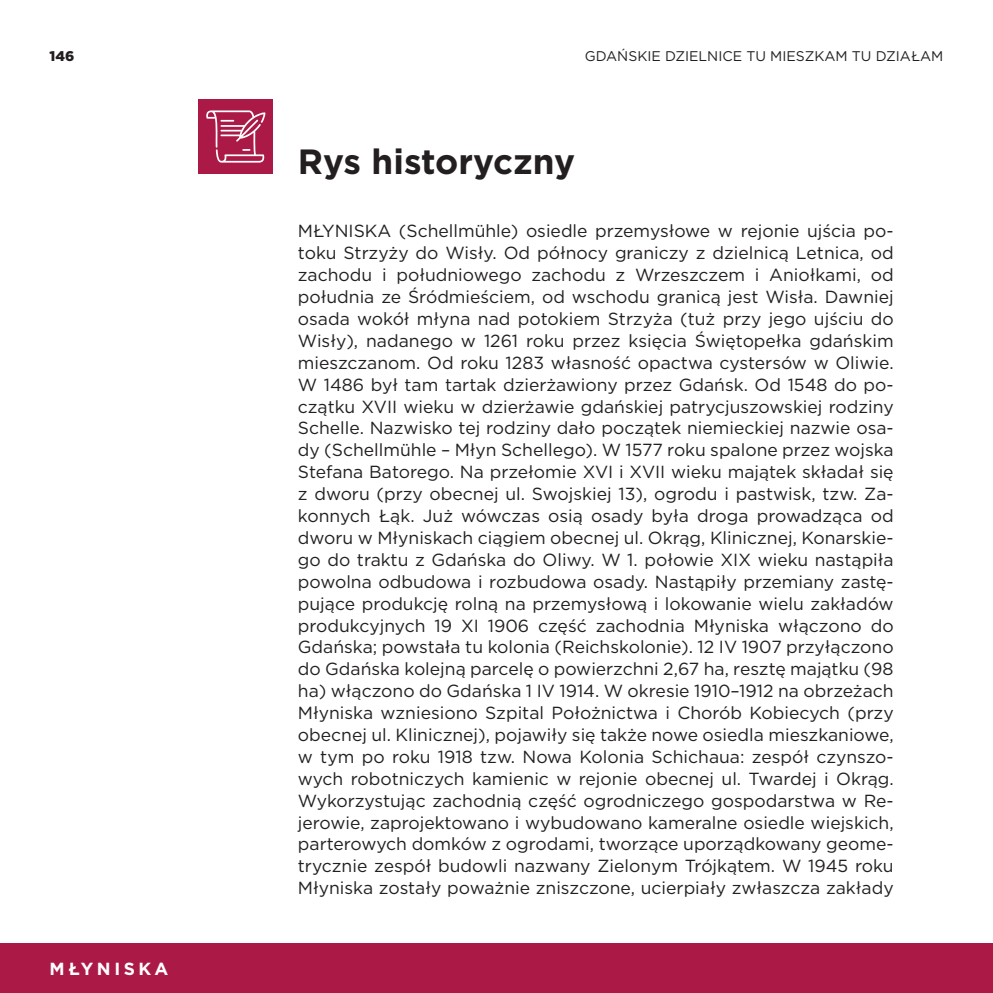
<style>
.page{position:relative;width:993px;height:993px;background:#fff}
.page>*{position:absolute;margin:0;border:0;box-sizing:border-box;transform-origin:0 0}
.t1{font:700 35px "Gotham";color:#231f20}
.t2{font:17.5px/21.9px "Gotham";color:#231f20;text-align:justify}
.t3{font:700 17.5px "Gotham";letter-spacing:.2em;color:#fff}
.t4{font:14px "Gotham";color:#231f20}
.t5{font:900 14px "Gotham";color:#231f20}
</style>
<div class="page">
<div style="left:0;top:943px;width:992px;height:49px;background:#ab1a47"></div>
<div style="left:198px;top:99px;width:75px;height:75px;background:#ab1a47"></div>
<svg style="left:206px;top:110px;width:59px;height:52px"></svg>
<p class="t5" style="left:50px;top:46px;width:26px">146</p>
<p class="t4" style="left:584px;top:47px;width:360px">GDAŃSKIE DZIELNICE TU MIESZKAM TU DZIAŁAM</p>
<h1 class="t1" style="left:298px;top:138px;width:279px">Rys historyczny</h1>
<p class="t3" style="left:50px;top:957px;width:120px">MŁYNISKA</p>
<p class="t2" style="left:298px;top:220px;width:597px">MŁYNISKA (Schellmühle) osiedle przemysłowe w rejonie ujścia po&shy;toku Strzyży do Wisły. Od północy graniczy z dzielnicą Letnica, od zachodu i południowego zachodu z Wrzeszczem i Aniołkami, od południa ze Śródmieściem, od wschodu granicą jest Wisła. Dawniej osada wokół młyna nad potokiem Strzyża (tuż przy jego ujściu do Wisły), nadanego w 1261 roku przez księcia Świętopełka gdańskim mieszczanom. Od roku 1283 własność opactwa cystersów w Oliwie.<br>W 1486 był tam tartak dzierżawiony przez Gdańsk. Od 1548 do po&shy;czątku XVII wieku w dzierżawie gdańskiej patrycjuszowskiej rodziny Schelle. Nazwisko tej rodziny dało początek niemieckiej nazwie osa&shy;dy (Schellmühle – Młyn Schellego). W 1577 roku spalone przez wojska Stefana Batorego. Na przełomie XVI i XVII wieku majątek składał się z dworu (przy obecnej ul. Swojskiej 13), ogrodu i pastwisk, tzw. Za&shy;konnych Łąk. Już wówczas osią osady była droga prowadząca od dworu w Młyniskach ciągiem obecnej ul. Okrąg, Klinicznej, Konarskie&shy;go do traktu z Gdańska do Oliwy. W 1. połowie XIX wieku nastąpiła powolna odbudowa i rozbudowa osady. Nastąpiły przemiany zastę&shy;pujące produkcję rolną na przemysłową i lokowanie wielu zakładów produkcyjnych 19 XI 1906 część zachodnia Młyniska włączono do Gdańska; powstała tu kolonia (Reichskolonie). 12 IV 1907 przyłączono do Gdańska kolejną parcelę o powierzchni 2,67 ha, resztę majątku (98 ha) włączono do Gdańska 1 IV 1914. W okresie 1910–1912 na obrzeżach Młyniska wzniesiono Szpital Położnictwa i Chorób Kobiecych (przy obecnej ul. Klinicznej), pojawiły się także nowe osiedla mieszkaniowe, w tym po roku 1918 tzw. Nowa Kolonia Schichaua: zespół czynszo&shy;wych robotniczych kamienic w rejonie obecnej ul. Twardej i Okrąg.<br>Wykorzystując zachodnią część ogrodniczego gospodarstwa w Re&shy;jerowie, zaprojektowano i wybudowano kameralne osiedle wiejskich, parterowych domków z ogrodami, tworzące uporządkowany geome&shy;trycznie zespół budowli nazwany Zielonym Trójkątem. W 1945 roku Młyniska zostały poważnie zniszczone, ucierpiały zwłaszcza zakłady</p>
</div>
